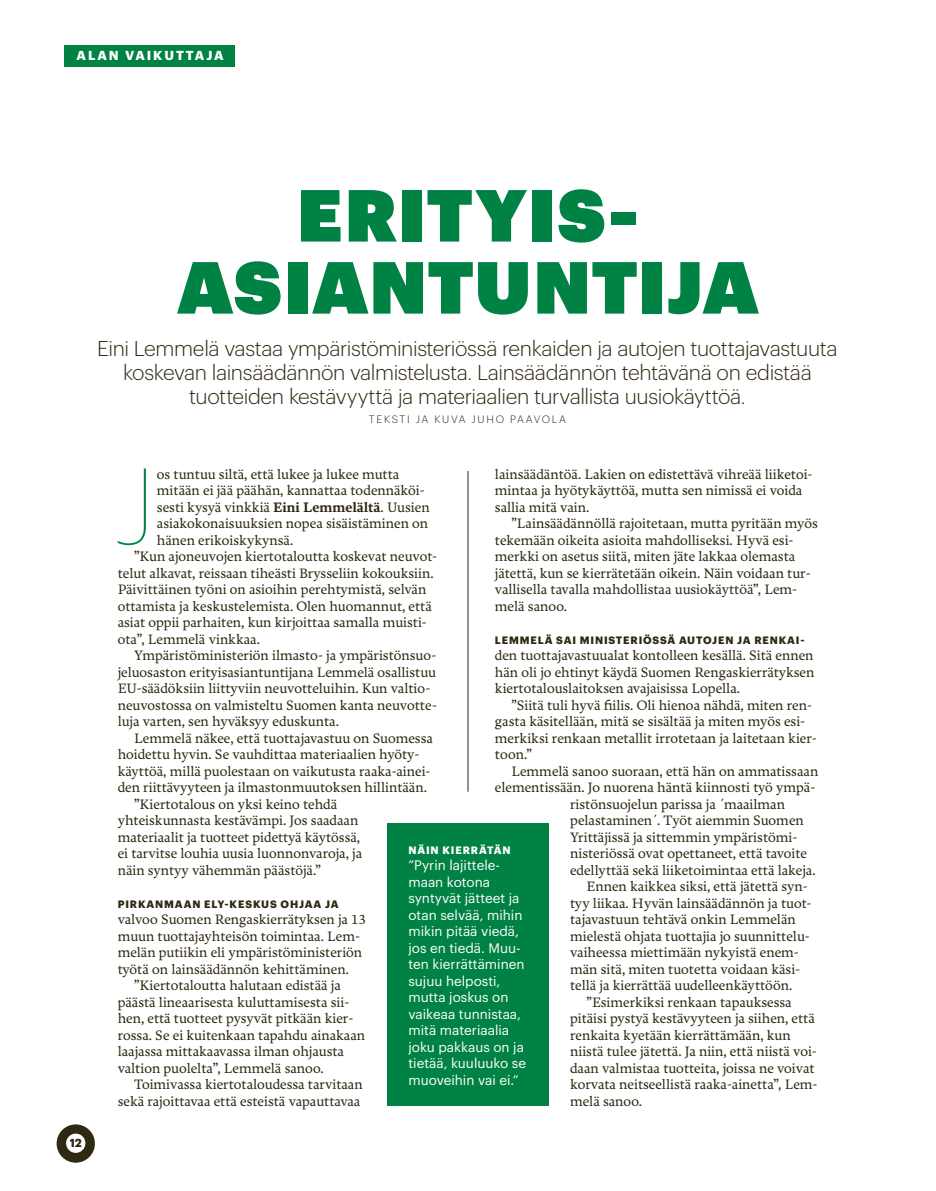
<style>
.page{position:relative;width:936px;height:1191px;background:#fff}
.page>*{position:absolute;margin:0;border:0;box-sizing:border-box;transform-origin:0 0}
.t1{font:100 106.5px "Graphik";color:#008244}
.t2{font:72px/72px "Graphik Super";letter-spacing:.005em;color:#008244;text-align:center}
.t3{font:300 21px/24px "Graphik";letter-spacing:-.02em;color:#2f2812;text-align:center}
.t4{font:500 14.25px/16.5px "Freya";color:#2f2812}
.t5{font:13.5px/16.5px "Graphik";color:#fff}
.t6{font:700 12.75px "Graphik";letter-spacing:.155em;color:#fff}
.t7{font:700 11.4px "Graphik";color:#2f2812}
.t8{font:700 10.5px "Graphik";letter-spacing:.08em;color:#2f2812}
.t9{font:300 10.5px "Graphik";letter-spacing:.165em;color:#2f2812}
.t10{font:700 10.5px "Graphik";letter-spacing:.08em;color:#fff}
.s1{font-weight:700}
</style>
<div class="page">
<div style="left:64px;top:45px;width:171px;height:22px;background:#008244"></div>
<hr style="left:467px;top:471px;width:1px;height:320px;background:#2f2812">
<div style="left:387px;top:823px;width:162px;height:282px;background:#008244"></div>
<svg style="left:57px;top:1124px;width:38px;height:38px"></svg>
<p class="t6" style="left:77px;top:46px;width:149px">ALAN VAIKUTTAJA</p>
<h2 class="t2" style="left:177px;top:173px;width:583px">ERITYIS-<br>ASIANTUNTIJA</h2>
<h3 class="t3" style="left:97px;top:334px;width:741px">Eini Lemmelä vastaa ympäristöministeriössä renkaiden ja autojen tuottajavastuuta koskevan lainsäädännön valmistelusta. Lainsäädännön tehtävänä on edistää tuotteiden kestävyyttä ja materiaalien turvallista uusiokäyttöä.</h3>
<p class="t9" style="left:369px;top:412px;width:199px">TEKSTI JA KUVA JUHO PAAVOLA</p>
<p class="t7" style="left:70px;top:1134px;width:14px">12</p>
<h1 class="t1" style="left:114px;top:431px;width:42px">J</h1>
<p class="t4" style="left:157px;top:466px;width:244px">os tuntuu siltä, että lukee ja lukee mutta</p>
<p class="t4" style="left:495px;top:466px;width:319px">lainsäädäntöä. Lakien on edistettävä vihreää liiketoi&shy;mintaa ja hyötykäyttöä, mutta sen nimissä ei voida sallia mitä vain.</p>
<p class="t4" style="left:495px;top:516px;width:324px;text-indent:17px">”Lainsäädännöllä rajoitetaan, mutta pyritään myös tekemään oikeita asioita mahdolliseksi. Hyvä esi&shy;merkki on asetus siitä, miten jäte lakkaa olemasta jätettä, kun se kierrätetään oikein. Näin voidaan tur&shy;vallisella tavalla mahdollistaa uusiokäyttöä”, Lem&shy;melä sanoo.</p>
<p class="t8" style="left:495px;top:632px;width:311px">LEMMELÄ SAI MINISTERIÖSSÄ AUTOJEN JA RENKAI-</p>
<p class="t4" style="left:495px;top:648px;width:321px;text-align:justify">den tuottajavastuualat kontolleen kesällä. Sitä ennen hän oli jo ehtinyt käydä Suomen Rengaskierrätyksen kiertotalouslaitoksen avajaisissa Lopella.</p>
<p class="t4" style="left:495px;top:697px;width:323px;text-indent:17px">”Siitä tuli hyvä fiilis. Oli hienoa nähdä, miten ren&shy;gasta käsitellään, mitä se sisältää ja miten myös esi&shy;merkiksi renkaan metallit irrotetaan ja laitetaan kier&shy;toon.”</p>
<p class="t4" style="left:511px;top:763px;width:308px">Lemmelä sanoo suoraan, että hän on ammatissaan</p>
<p class="t4" style="left:495px;top:780px;width:322px">elementissään. Jo nuorena häntä kiinnosti työ ympä-</p>
<p class="t4" style="left:570px;top:796px;width:216px">ristönsuojelun parissa ja ´maailman</p>
<p class="t4" style="left:570px;top:813px;width:235px">pelastaminen´. Työt aiemmin Suomen</p>
<p class="t4" style="left:570px;top:829px;width:228px">Yrittäjissä ja sittemmin ympäristömi-</p>
<p class="t4" style="left:570px;top:846px;width:238px">nisteriössä ovat opettaneet, että tavoite</p>
<p class="t4" style="left:570px;top:862px;width:247px">edellyttää sekä liiketoimintaa että lakeja.</p>
<p class="t4" style="left:586px;top:879px;width:222px">Ennen kaikkea siksi, että jätettä syn-</p>
<p class="t4" style="left:570px;top:895px;width:243px">tyy liikaa. Hyvän lainsäädännön ja tuot-</p>
<p class="t4" style="left:570px;top:912px;width:227px">tajavastuun tehtävä onkin Lemmelän</p>
<p class="t4" style="left:570px;top:928px;width:241px">mielestä ohjata tuottajia jo suunnittelu-</p>
<p class="t4" style="left:570px;top:945px;width:230px">vaiheessa miettimään nykyistä enem-</p>
<p class="t4" style="left:570px;top:961px;width:231px">män sitä, miten tuotetta voidaan käsi-</p>
<p class="t4" style="left:570px;top:978px;width:224px">tellä ja kierrättää uudelleenkäyttöön.</p>
<p class="t4" style="left:586px;top:994px;width:207px">”Esimerkiksi renkaan tapauksessa</p>
<p class="t4" style="left:570px;top:1011px;width:246px">pitäisi pystyä kestävyyteen ja siihen, että</p>
<p class="t4" style="left:570px;top:1027px;width:222px">renkaita kyetään kierrättämään, kun</p>
<p class="t4" style="left:570px;top:1044px;width:248px">niistä tulee jätettä. Ja niin, että niistä voi-</p>
<p class="t4" style="left:570px;top:1060px;width:246px">daan valmistaa tuotteita, joissa ne voivat</p>
<p class="t4" style="left:570px;top:1077px;width:249px">korvata neitseellistä raaka-ainetta”, Lem-</p>
<p class="t4" style="left:570px;top:1093px;width:73px">melä sanoo.</p>
<p class="t4" style="left:157px;top:483px;width:269px">mitään ei jää päähän, kannattaa todennäköi-</p>
<p class="t4" style="left:157px;top:499px;width:274px">sesti kysyä vinkkiä <span class="s1">Eini Lemmelältä</span>. Uusien</p>
<p class="t4" style="left:157px;top:516px;width:273px">asiakokonaisuuksien nopea sisäistäminen on</p>
<p class="t4" style="left:157px;top:532px;width:138px">hänen erikoiskykynsä.</p>
<p class="t4" style="left:134px;top:549px;width:304px">”Kun ajoneuvojen kiertotaloutta koskevat neuvot-</p>
<p class="t4" style="left:118px;top:565px;width:317px">telut alkavat, reissaan tiheästi Brysseliin kokouksiin.</p>
<p class="t4" style="left:118px;top:582px;width:310px">Päivittäinen työni on asioihin perehtymistä, selvän</p>
<p class="t4" style="left:118px;top:598px;width:315px">ottamista ja keskustelemista. Olen huomannut, että</p>
<p class="t4" style="left:118px;top:615px;width:310px">asiat oppii parhaiten, kun kirjoittaa samalla muisti-</p>
<p class="t4" style="left:118px;top:631px;width:144px">ota”, Lemmelä vinkkaa.</p>
<p class="t4" style="left:134px;top:648px;width:303px">Ympäristöministeriön ilmasto- ja ympäristönsuo-</p>
<p class="t4" style="left:118px;top:664px;width:320px">jeluosaston erityisasiantuntijana Lemmelä osallistuu</p>
<p class="t4" style="left:118px;top:681px;width:314px">EU-säädöksiin liittyviin neuvotteluihin. Kun valtio-</p>
<p class="t4" style="left:118px;top:697px;width:320px">neuvostossa on valmisteltu Suomen kanta neuvotte-</p>
<p class="t4" style="left:118px;top:714px;width:223px">luja varten, sen hyväksyy eduskunta.</p>
<p class="t4" style="left:134px;top:730px;width:300px">Lemmelä näkee, että tuottajavastuu on Suomessa</p>
<p class="t4" style="left:118px;top:747px;width:303px">hoidettu hyvin. Se vauhdittaa materiaalien hyöty-</p>
<p class="t4" style="left:118px;top:763px;width:314px">käyttöä, millä puolestaan on vaikutusta raaka-ainei-</p>
<p class="t4" style="left:118px;top:780px;width:311px">den riittävyyteen ja ilmastonmuutoksen hillintään.</p>
<p class="t4" style="left:134px;top:796px;width:204px">”Kiertotalous on yksi keino tehdä</p>
<p class="t4" style="left:118px;top:813px;width:242px">yhteiskunnasta kestävämpi. Jos saadaan</p>
<p class="t4" style="left:118px;top:829px;width:244px">materiaalit ja tuotteet pidettyä käytössä,</p>
<p class="t4" style="left:118px;top:846px;width:246px">ei tarvitse louhia uusia luonnonvaroja, ja</p>
<p class="t4" style="left:118px;top:862px;width:205px">näin syntyy vähemmän päästöjä.”</p>
<p class="t8" style="left:118px;top:896px;width:222px">PIRKANMAAN ELY-KESKUS OHJAA JA</p>
<p class="t4" style="left:118px;top:912px;width:249px">valvoo Suomen Rengaskierrätyksen ja 13</p>
<p class="t4" style="left:118px;top:928px;width:243px">muun tuottajayhteisön toimintaa. Lem-</p>
<p class="t4" style="left:118px;top:945px;width:246px">melän putiikin eli ympäristöministeriön</p>
<p class="t4" style="left:118px;top:961px;width:233px">työtä on lainsäädännön kehittäminen.</p>
<p class="t4" style="left:134px;top:978px;width:208px">”Kiertotaloutta halutaan edistää ja</p>
<p class="t4" style="left:118px;top:994px;width:233px">päästä lineaarisesta kuluttamisesta sii-</p>
<p class="t4" style="left:118px;top:1011px;width:237px">hen, että tuotteet pysyvät pitkään kier-</p>
<p class="t4" style="left:118px;top:1027px;width:249px">rossa. Se ei kuitenkaan tapahdu ainakaan</p>
<p class="t4" style="left:118px;top:1044px;width:228px">laajassa mittakaavassa ilman ohjausta</p>
<p class="t4" style="left:118px;top:1060px;width:207px">valtion puolelta”, Lemmelä sanoo.</p>
<p class="t4" style="left:134px;top:1077px;width:230px">Toimivassa kiertotaloudessa tarvitaan</p>
<p class="t4" style="left:118px;top:1093px;width:244px">sekä rajoittavaa että esteistä vapauttavaa</p>
<p class="t10" style="left:408px;top:841px;width:104px">NÄIN KIERRÄTÄN</p>
<p class="t5" style="left:408px;top:855px;width:119px">”Pyrin lajittele&shy;maan kotona syntyvät jätteet ja otan selvää, mihin mikin pitää viedä, jos en tiedä. Muu&shy;ten kierrättäminen sujuu helposti, mutta joskus on vaikeaa tunnistaa, mitä materiaalia joku pakkaus on ja tietää, kuuluuko se muoveihin vai ei.”</p>
</div>
